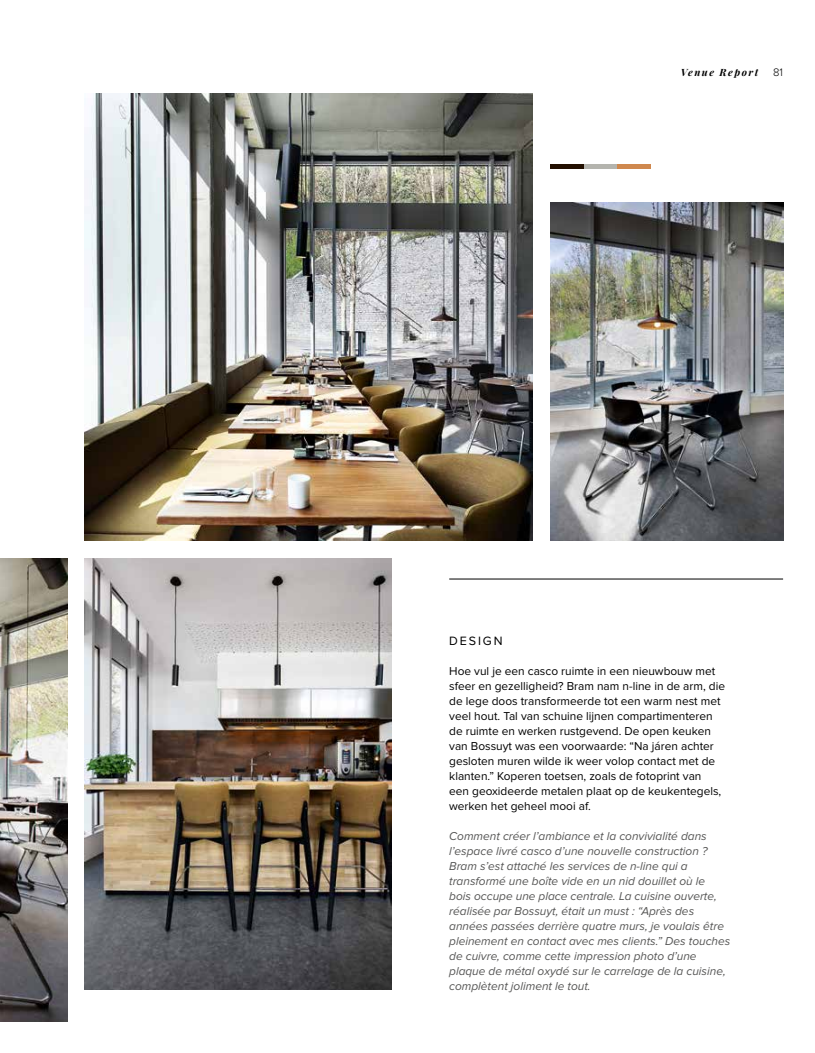
<style>
.page{position:relative;width:815px;height:1053px;background:#fff}
.page>*{position:absolute;margin:0;border:0;box-sizing:border-box;transform-origin:0 0}
.t1{font:12.5px "Proxima Nova";letter-spacing:.15em;color:#000}
.t2{font:italic 11.88px/15px "Proxima Nova";color:#565655}
.t3{font:11.88px/15px "Proxima Nova";color:#000}
.t4{font:300 11.25px "Proxima Nova";color:#000}
.t5{font:italic 700 10px "Playfair Display";letter-spacing:.15em;color:#000}
</style>
<div class="page">
<img style="left:85px;top:558px;width:306px;height:431px">
<img style="left:0;top:558px;width:67px;height:462px">
<img style="left:85px;top:93px;width:448px;height:447px">
<img style="left:550px;top:202px;width:233px;height:338px">
<hr style="left:449px;top:578px;width:334px;height:1px;background:#000">
<hr style="left:550px;top:165px;width:34px;height:4px;background:#220f00">
<hr style="left:584px;top:165px;width:33px;height:4px;background:#b4b4ae">
<hr style="left:617px;top:165px;width:34px;height:4px;background:#cf884e">
<p class="t5" style="left:681px;top:65px;width:79px">Venue Report</p>
<p class="t4" style="left:773px;top:67px;width:11px">81</p>
<p class="t1" style="left:449px;top:634px;width:55px">DESIGN</p>
<p class="t3" style="left:449px;top:663px;width:277px">Hoe vul je een casco ruimte in een nieuwbouw met sfeer en gezelligheid? Bram nam n-line in de arm, die de lege doos transformeerde tot een warm nest met veel hout. Tal van schuine lijnen compartimenteren de ruimte en werken rustgevend. De open keuken van Bossuyt was een voorwaarde: “Na járen achter gesloten muren wilde ik weer volop contact met de klanten.” Koperen toetsen, zoals de fotoprint van<br>een geoxideerde metalen plaat op de keukentegels, werken het geheel mooi af.</p>
<p class="t2" style="left:449px;top:828px;width:283px">Comment créer l’ambiance et la convivialité dans l’espace livré casco d’une nouvelle construction ?<br>Bram s’est attaché les services de n-line qui a transformé une boîte vide en un nid douillet où le<br>bois occupe une place centrale. La cuisine ouverte, réalisée par Bossuyt, était un must : “Après des années passées derrière quatre murs, je voulais être pleinement en contact avec mes clients.” Des touches de cuivre, comme cette impression photo d’une plaque de métal oxydé sur le carrelage de la cuisine, complètent joliment le tout.</p>
</div>
